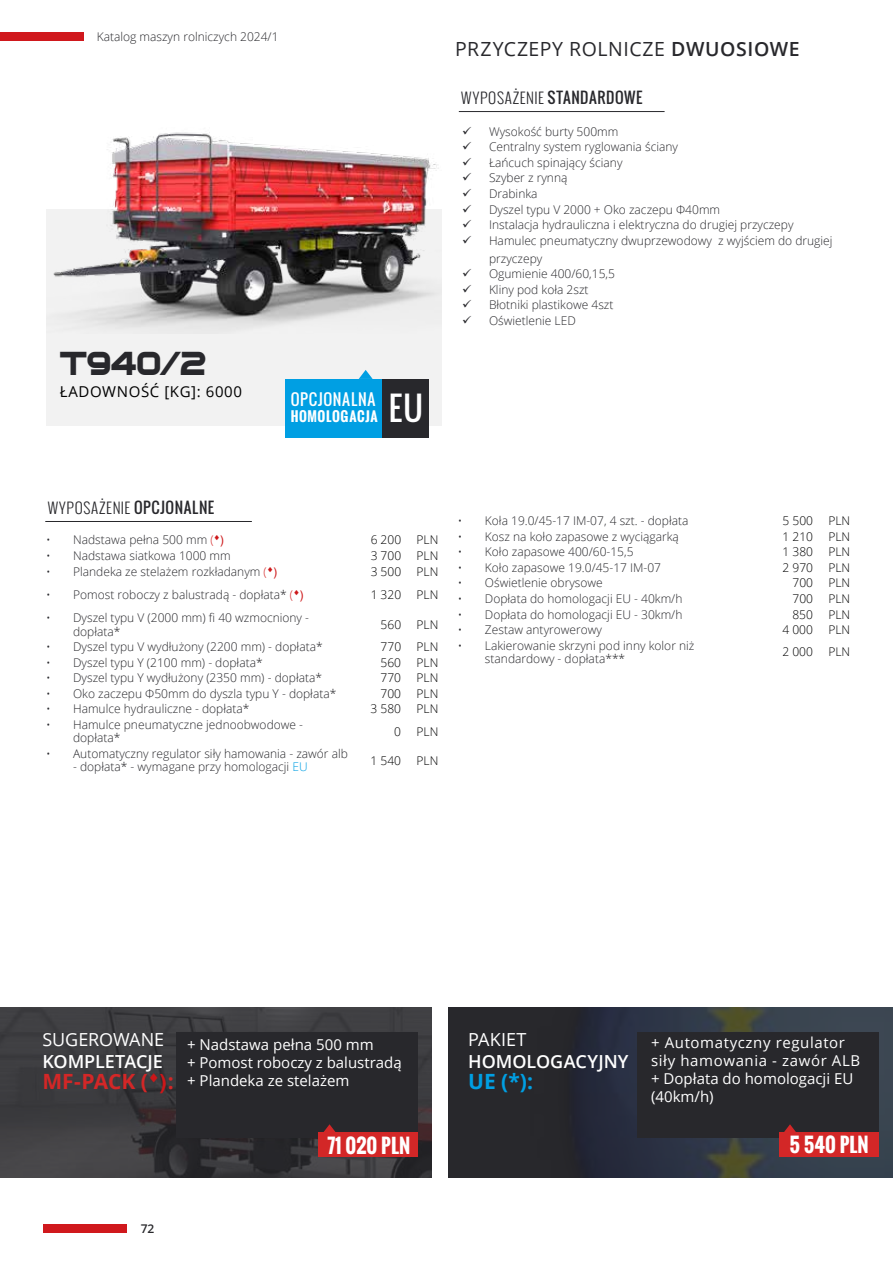
<style>
.page{position:relative;width:893px;height:1263px;background:#fff}
.page>*{position:absolute;margin:0;border:0;box-sizing:border-box;transform-origin:0 0}
.t1{font:700 45px "Bitsumishi Pro";color:#28282c}
.t2{font:31.95px "Oswald";color:#fff}
.t3{font:700 21px "Open Sans";letter-spacing:-.01em;color:#d32727}
.t4{font:700 21px "Open Sans";color:#009fe3}
.t5{font:19.5px "Open Sans";letter-spacing:.03em;color:#28282c}
.t6{font:700 19.5px "Oswald";color:#fff}
.t7{font:600 18px "Open Sans";color:#fff}
.t8{font:18px "Open Sans";letter-spacing:-.005em;color:#fff}
.t9{font:15.45px "Oswald";letter-spacing:.05em;color:#fff}
.t10{font:15px/18px "Open Sans";letter-spacing:.04em;color:#fff}
.t11{font:15px/18px "Open Sans";color:#fff}
.t12{font:300 15px "Oswald";letter-spacing:.045em;color:#28282c}
.t13{font:15px "Open Sans";letter-spacing:.04em;color:#000}
.t14{font:700 13.2px "Oswald";letter-spacing:.04em;color:#fff}
.t15{font:300 12px/15.6px "Open Sans";color:#28282c}
.t16{font:300 12px "Open Sans";color:#000}
.t17{font:600 12px "Open Sans";color:#28282c}
.s1{font-weight:600}
.s2{font-weight:400}
.s3{color:#d32727}
.s4{font-family:"Swiss 721 BT";font-weight:400;color:#cd1719}
.s5{color:#009fe3}
.s6{font-family:"Swiss 721 BT";color:#cd1719}
</style>
<div class="page">
<div style="left:43px;top:1224px;width:83px;height:9px;background:#d0181d"></div>
<div style="left:0;top:32px;width:84px;height:9px;background:#d0181d"></div>
<div style="left:46px;top:209px;width:396px;height:217px;background:#f2f2f2"></div>
<img style="left:53px;top:132px;width:386px;height:197px">
<hr style="left:459px;top:111px;width:206px;height:1px;background:#28282c">
<hr style="left:45px;top:521px;width:207px;height:1px;background:#28282c">
<div style="left:285px;top:379px;width:144px;height:59px;background:#009fe3"></div>
<div style="left:382px;top:379px;width:47px;height:59px;background:#28282c"></div>
<svg style="left:359px;top:370px;width:14px;height:9px"></svg>
<div style="left:448px;top:1008px;width:445px;height:170px;background:#28282c"></div>
<img style="left:583px;top:1008px;width:310px;height:170px">
<div style="left:637px;top:1032px;width:241px;height:105px;background:#28282c"></div>
<div style="left:779px;top:1132px;width:99px;height:24px;background:#d32727"></div>
<svg style="left:784px;top:1124px;width:12px;height:8px"></svg>
<img style="left:0;top:1008px;width:432px;height:170px">
<div style="left:176px;top:1032px;width:242px;height:105px;background:#28282c"></div>
<div style="left:318px;top:1132px;width:100px;height:24px;background:#d32727"></div>
<svg style="left:323px;top:1124px;width:13px;height:8px"></svg>
<p class="t15" style="left:97px;top:29px;width:183px">Katalog maszyn rolniczych 2024/1</p>
<h1 class="t1" style="left:60px;top:346px;width:148px">T940/2</h1>
<p class="t13" style="left:60px;top:381px;width:184px">ŁADOWNOŚĆ [KG]: 6000</p>
<p class="t9" style="left:291px;top:388px;width:86px">OPCJONALNA</p>
<p class="t14" style="left:291px;top:406px;width:88px">HOMOLOGACJA</p>
<h2 class="t2" style="left:389px;top:384px;width:36px">EU</h2>
<h3 class="t5" style="left:455px;top:36px;width:346px">PRZYCZEPY ROLNICZE <span class="s1">DWUOSIOWE</span></h3>
<p class="t12" style="left:461px;top:87px;width:183px">WYPOSAŻENIE <span class="s2">STANDARDOWE</span></p>
<p class="t15" style="left:489px;top:123px;width:345px">Wysokość burty 500mm<br>Centralny system ryglowania ściany<br>Łańcuch spinający ściany<br>Szyber z rynną<br>Drabinka<br>Dyszel typu V 2000 + Oko zaczepu Φ40mm<br>Instalacja hydrauliczna i elektryczna do drugiej przyczepy Hamulec pneumatyczny dwuprzewodowy z wyjściem do drugiej</p>
<p class="t15" style="left:489px;top:250px;width:127px">przyczepy<br>Ogumienie 400/60,15,5<br>Kliny pod koła 2szt<br>Błotniki plastikowe 4szt<br>Oświetlenie LED</p>
<p class="t12" style="left:48px;top:496px;width:168px">WYPOSAŻENIE <span class="s2">OPCJONALNE</span></p>
<p class="t15" style="left:46px;top:532px;width:180px">• Nadstawa pełna 500 mm <span class="s3">(</span><sup>♦</sup><span class="s4">)</span></p>
<p class="t16" style="left:371px;top:532px;width:32px">6 200</p>
<p class="t16" style="left:417px;top:532px;width:23px">PLN</p>
<p class="t15" style="left:46px;top:547px;width:186px">• Nadstawa siatkowa 1000 mm</p>
<p class="t16" style="left:371px;top:547px;width:32px">3 700</p>
<p class="t16" style="left:417px;top:547px;width:23px">PLN</p>
<p class="t15" style="left:46px;top:563px;width:233px">• Plandeka ze stelażem rozkładanym <span class="s3">(</span><sup>♦</sup><span class="s4">)</span></p>
<p class="t16" style="left:371px;top:563px;width:32px">3 500</p>
<p class="t16" style="left:417px;top:563px;width:23px">PLN</p>
<p class="t15" style="left:46px;top:586px;width:259px">• Pomost roboczy z balustradą - dopłata* <span class="s3">(</span><sup>♦</sup><span class="s4">)</span></p>
<p class="t16" style="left:371px;top:586px;width:32px">1 320</p>
<p class="t16" style="left:417px;top:586px;width:23px">PLN</p>
<p class="t15" style="left:73px;top:610px;width:237px;line-height:13.5px;text-indent:-27px">• Dyszel typu V (2000 mm) fi 40 wzmocniony - dopłata*</p>
<p class="t16" style="left:381px;top:616px;width:22px">560</p>
<p class="t16" style="left:417px;top:616px;width:23px">PLN</p>
<p class="t15" style="left:46px;top:639px;width:278px">• Dyszel typu V wydłużony (2200 mm) - dopłata*</p>
<p class="t16" style="left:381px;top:638px;width:22px">770</p>
<p class="t16" style="left:417px;top:638px;width:23px">PLN</p>
<p class="t15" style="left:46px;top:654px;width:218px">• Dyszel typu Y (2100 mm) - dopłata*</p>
<p class="t16" style="left:381px;top:654px;width:22px">560</p>
<p class="t16" style="left:417px;top:654px;width:23px">PLN</p>
<p class="t15" style="left:46px;top:670px;width:277px">• Dyszel typu Y wydłużony (2350 mm) - dopłata*</p>
<p class="t16" style="left:381px;top:670px;width:22px">770</p>
<p class="t16" style="left:416px;top:670px;width:23px">PLN</p>
<p class="t15" style="left:46px;top:685px;width:292px">• Oko zaczepu Φ50mm do dyszla typu Y - dopłata*</p>
<p class="t16" style="left:381px;top:685px;width:22px">700</p>
<p class="t16" style="left:416px;top:685px;width:23px">PLN</p>
<p class="t15" style="left:46px;top:701px;width:205px">• Hamulce hydrauliczne - dopłata*</p>
<p class="t16" style="left:371px;top:701px;width:32px">3 580</p>
<p class="t16" style="left:416px;top:701px;width:23px">PLN</p>
<p class="t15" style="left:73px;top:717px;width:232px;line-height:13.5px;text-indent:-27px">• Hamulce pneumatyczne jednoobwodowe - dopłata*</p>
<p class="t16" style="left:394px;top:723px;width:8px">0</p>
<p class="t16" style="left:416px;top:723px;width:23px">PLN</p>
<p class="t15" style="left:46px;top:745px;width:303px">• Automatyczny regulator siły hamowania - zawór alb</p>
<p class="t15" style="left:73px;top:759px;width:236px">- dopłata* - wymagane przy homologacji <span class="s5">EU</span></p>
<p class="t16" style="left:371px;top:752px;width:32px">1 540</p>
<p class="t16" style="left:416px;top:752px;width:23px">PLN</p>
<p class="t15" style="left:458px;top:513px;width:232px">• Koła 19.0/45-17 IM-07, 4 szt. - dopłata</p>
<p class="t16" style="left:782px;top:512px;width:32px">5 500</p>
<p class="t16" style="left:828px;top:512px;width:23px">PLN</p>
<p class="t15" style="left:458px;top:528px;width:222px">• Kosz na koło zapasowe z wyciągarką</p>
<p class="t16" style="left:782px;top:528px;width:32px">1 210</p>
<p class="t16" style="left:828px;top:528px;width:23px">PLN</p>
<p class="t15" style="left:458px;top:544px;width:177px">• Koło zapasowe 400/60-15,5</p>
<p class="t16" style="left:782px;top:544px;width:32px">1 380</p>
<p class="t16" style="left:828px;top:544px;width:23px">PLN</p>
<p class="t15" style="left:458px;top:559px;width:205px">• Koło zapasowe 19.0/45-17 IM-07</p>
<p class="t16" style="left:782px;top:559px;width:32px">2 970</p>
<p class="t16" style="left:828px;top:559px;width:23px">PLN</p>
<p class="t15" style="left:458px;top:575px;width:146px">• Oświetlenie obrysowe</p>
<p class="t16" style="left:792px;top:575px;width:22px">700</p>
<p class="t16" style="left:828px;top:575px;width:23px">PLN</p>
<p class="t15" style="left:458px;top:590px;width:226px">• Dopłata do homologacji EU - 40km/h</p>
<p class="t16" style="left:792px;top:590px;width:22px">700</p>
<p class="t16" style="left:828px;top:590px;width:23px">PLN</p>
<p class="t15" style="left:458px;top:606px;width:226px">• Dopłata do homologacji EU - 30km/h</p>
<p class="t16" style="left:792px;top:606px;width:22px">850</p>
<p class="t16" style="left:828px;top:606px;width:23px">PLN</p>
<p class="t15" style="left:458px;top:622px;width:146px">• Zestaw antyrowerowy</p>
<p class="t16" style="left:782px;top:621px;width:32px">4 000</p>
<p class="t16" style="left:828px;top:621px;width:23px">PLN</p>
<p class="t15" style="left:485px;top:638px;width:211px;line-height:13.5px;text-indent:-27px">• Lakierowanie skrzyni pod inny kolor niż standardowy - dopłata***</p>
<p class="t16" style="left:782px;top:644px;width:32px">2 000</p>
<p class="t16" style="left:828px;top:644px;width:23px">PLN</p>
<h3 class="t8" style="left:43px;top:1027px;width:123px">SUGEROWANE</h3>
<h3 class="t7" style="left:43px;top:1049px;width:122px">KOMPLETACJE</h3>
<h3 class="t3" style="left:43px;top:1066px;width:133px">MF-PACK (<sup>♦</sup><span class="s6">)</span>:</h3>
<p class="t11" style="left:187px;top:1035px;width:216px">+ Nadstawa pełna 500 mm<br>+ Pomost roboczy z balustradą + Plandeka ze stelażem</p>
<h3 class="t6" style="left:327px;top:1131px;width:84px">71 020 PLN</h3>
<p class="t17" style="left:141px;top:1221px;width:15px">72</p>
<h3 class="t8" style="left:468px;top:1027px;width:60px">PAKIET</h3>
<h3 class="t7" style="left:468px;top:1049px;width:162px">HOMOLOGACYJNY</h3>
<h3 class="t4" style="left:468px;top:1066px;width:66px">UE (*):</h3>
<p class="t10" style="left:651px;top:1033px;width:210px">+ Automatyczny regulator siły hamowania - zawór ALB + Dopłata do homologacji EU (40km/h)</p>
<h3 class="t6" style="left:789px;top:1130px;width:81px">5 540 PLN</h3>
</div>
